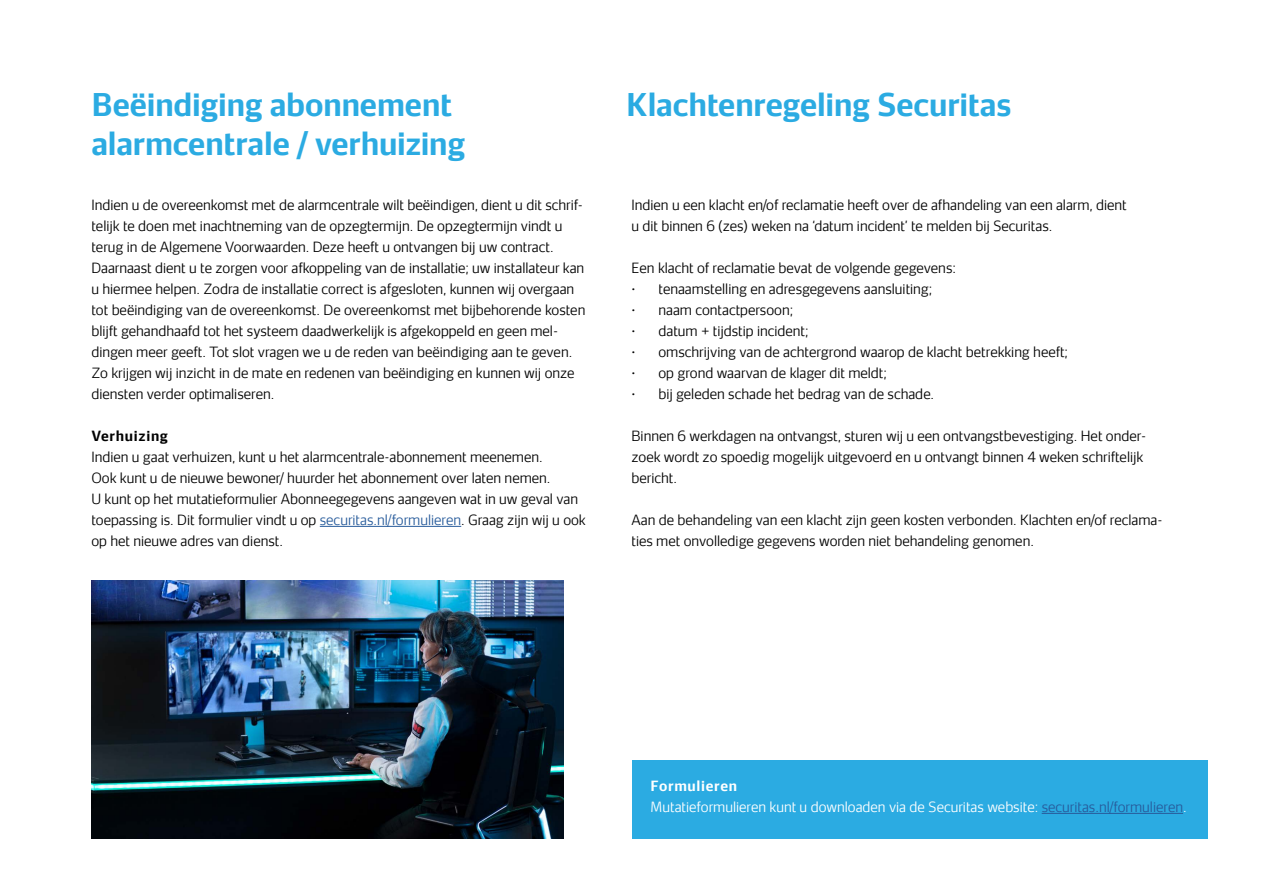
<style>
.page{position:relative;width:1263px;height:893px;background:#fff}
.page>*{position:absolute;margin:0;border:0;box-sizing:border-box;transform-origin:0 0}
.t1{font:700 30px/39px "Securitas Sans TT";letter-spacing:-.01em;color:#2babe2}
.t2{font:300 13.5px/21px "Securitas Sans TT";color:#000}
.t3{font:300 13.5px/21px "Securitas Sans TT";color:#fff}
.t4{font:700 13.5px "Securitas Sans TT";letter-spacing:.05em;color:#000}
.s1{color:#275b9b}
.s2{font-weight:700}
</style>
<div class="page">
<hr style="left:320px;top:526px;width:141px;height:1px;background:#275b9b">
<div style="left:632px;top:760px;width:576px;height:78px;background:#2babe2"></div>
<hr style="left:1042px;top:813px;width:141px;height:1px;background:#275b9b">
<img style="left:91px;top:580px;width:472px;height:258px">
<h1 class="t1" style="left:91px;top:81px;width:376px">Beëindiging abonnement alarmcentrale / verhuizing</h1>
<p class="t2" style="left:91px;top:193px;width:495px">Indien u de overeenkomst met de alarmcentrale wilt beëindigen, dient u dit schrif&shy;telijk te doen met inachtneming van de opzegtermijn. De opzegtermijn vindt u terug in de Algemene Voorwaarden. Deze heeft u ontvangen bij uw contract.<br>Daarnaast dient u te zorgen voor afkoppeling van de installatie; uw installateur kan u hiermee helpen. Zodra de installatie correct is afgesloten, kunnen wij overgaan tot beëindiging van de overeenkomst. De overeenkomst met bijbehorende kosten blijft gehandhaafd tot het systeem daadwerkelijk is afgekoppeld en geen mel&shy;dingen meer geeft. Tot slot vragen we u de reden van beëindiging aan te geven.<br>Zo krijgen wij inzicht in de mate en redenen van beëindiging en kunnen wij onze diensten verder optimaliseren.</p>
<p class="t4" style="left:91px;top:424px;width:78px">Verhuizing</p>
<p class="t2" style="left:91px;top:445px;width:496px">Indien u gaat verhuizen, kunt u het alarmcentrale-abonnement meenemen.<br>Ook kunt u de nieuwe bewoner/ huurder het abonnement over laten nemen.<br>U kunt op het mutatieformulier Abonneegegevens aangeven wat in uw geval van toepassing is. Dit formulier vindt u op <span class="s1">securitas.nl/formulieren</span>. Graag zijn wij u ook op het nieuwe adres van dienst.</p>
<h1 class="t1" style="left:626px;top:81px;width:387px">Klachtenregeling Securitas</h1>
<p class="t2" style="left:631px;top:193px;width:497px">Indien u een klacht en/of reclamatie heeft over de afhandeling van een alarm, dient u dit binnen 6 (zes) weken na ‘datum incident’ te melden bij Securitas.</p>
<p class="t2" style="left:631px;top:256px;width:326px">Een klacht of reclamatie bevat de volgende gegevens:</p>
<p class="t2" style="left:631px;top:277px;width:302px">• tenaamstelling en adresgegevens aansluiting;</p>
<p class="t2" style="left:631px;top:298px;width:163px">• naam contactpersoon;</p>
<p class="t2" style="left:631px;top:319px;width:178px">• datum + tijdstip incident;</p>
<p class="t2" style="left:631px;top:339px;width:438px">• omschrijving van de achtergrond waarop de klacht betrekking heeft;</p>
<p class="t2" style="left:631px;top:360px;width:257px">• op grond waarvan de klager dit meldt;</p>
<p class="t2" style="left:631px;top:381px;width:304px">• bij geleden schade het bedrag van de schade.</p>
<p class="t2" style="left:631px;top:423px;width:516px">Binnen 6 werkdagen na ontvangst, sturen wij u een ontvangstbevestiging. Het onder&shy;zoek wordt zo spoedig mogelijk uitgevoerd en u ontvangt binnen 4 weken schriftelijk bericht.</p>
<p class="t2" style="left:631px;top:507px;width:532px">Aan de behandeling van een klacht zijn geen kosten verbonden. Klachten en/of reclama&shy;ties met onvolledige gegevens worden niet behandeling genomen.</p>
<p class="t3" style="left:651px;top:774px;width:537px"><span class="s2">Formulieren<br></span>Mutatieformulieren kunt u downloaden via de Securitas website: <span class="s1">securitas.nl/formulieren</span>.</p>
</div>
